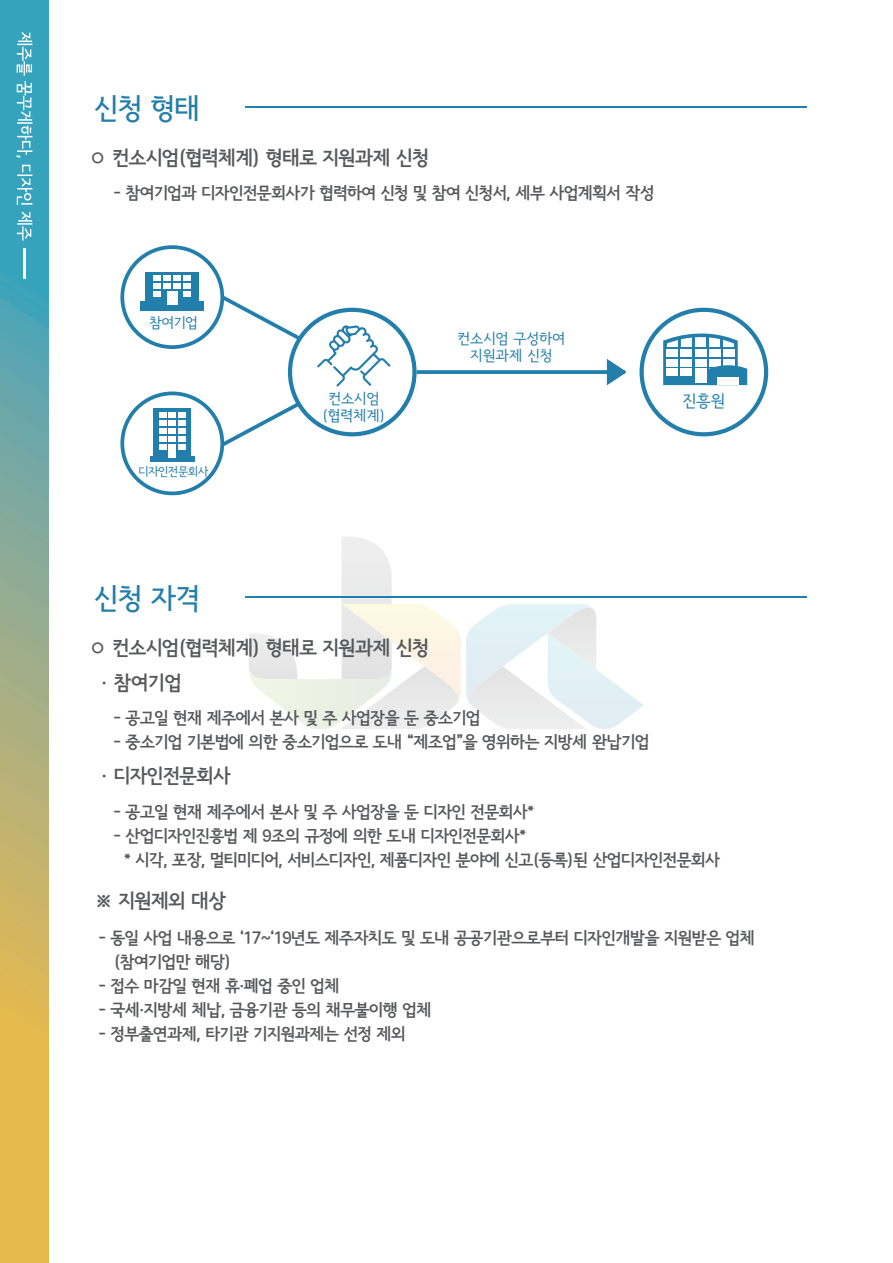
<style>
.page{position:relative;width:893px;height:1263px;background:#fff}
.page>*{position:absolute;margin:0;border:0;box-sizing:border-box;transform-origin:0 0}
.t1{font:28.5px "Seoul Namsan B";letter-spacing:-.025em;color:#227eaa}
.t2{font:19.5px "Seoul Namsan EB";letter-spacing:-.025em;color:#57585a}
.t3{font:16.5px/24px "Seoul Namsan EB";letter-spacing:-.025em;color:#57585a}
.t4{font:16.5px "Seoul Namsan M";color:#227eaa}
.t5{font:14.7px/17.5px "Seoul Namsan M";color:#227eaa;text-align:center}
.t6{font:14.25px "Seoul Namsan M";color:#227eaa}
.t7{font:12px "Seoul Namsan M";letter-spacing:-.05em;color:#227eaa}
</style>
<div class="page">
<svg style="left:249px;top:537px;width:395px;height:192px"></svg>
<svg style="left:0;top:0;width:49px;height:1263px"></svg>
<svg style="left:16px;top:32px;width:16px;height:126px"></svg>
<svg style="left:17px;top:165px;width:15px;height:40px"></svg>
<svg style="left:17px;top:211px;width:15px;height:30px"></svg>
<hr style="left:24px;top:248px;width:2px;height:31px;background:#fff">
<hr style="left:245px;top:596px;width:561px;height:2px;background:#227eaa">
<hr style="left:245px;top:106px;width:561px;height:2px;background:#227eaa">
<svg style="left:217px;top:294px;width:87px;height:48px"></svg>
<svg style="left:217px;top:400px;width:87px;height:47px"></svg>
<svg style="left:288px;top:308px;width:129px;height:128px;fill:#227eaa"></svg>
<div style="left:292px;top:312px;width:120px;height:120px;background:#fff;border-radius:50%"></div>
<svg style="left:317px;top:325px;width:73px;height:61px"></svg>
<div style="left:122px;top:247px;width:100px;height:100px;background:#fff;border-radius:50%"></div>
<div style="left:120px;top:245px;width:104px;height:104px;border:4px solid #227eaa;border-radius:50%"></div>
<div style="left:122px;top:393px;width:100px;height:100px;background:#fff;border-radius:50%"></div>
<div style="left:120px;top:391px;width:104px;height:104px;border:4px solid #227eaa;border-radius:50%"></div>
<div style="left:146px;top:272px;width:53px;height:39px;background:#227eaa"></div>
<div style="left:141px;top:302px;width:63px;height:9px;background:#227eaa"></div>
<svg style="left:154px;top:276px;width:37px;height:21px"></svg>
<div style="left:167px;top:292px;width:10px;height:13px;background:#fff"></div>
<div style="left:154px;top:408px;width:37px;height:53px;background:#227eaa"></div>
<div style="left:150px;top:456px;width:45px;height:5px;background:#227eaa"></div>
<div style="left:159px;top:412px;width:7px;height:6px;background:#fff"></div>
<div style="left:169px;top:412px;width:7px;height:6px;background:#fff"></div>
<div style="left:179px;top:412px;width:7px;height:6px;background:#fff"></div>
<div style="left:169px;top:444px;width:7px;height:14px;background:#fff"></div>
<svg style="left:159px;top:420px;width:27px;height:29px"></svg>
<svg style="left:417px;top:370px;width:190px;height:4px"></svg>
<svg style="left:607px;top:359px;width:19px;height:26px"></svg>
<svg style="left:639px;top:308px;width:129px;height:128px;fill:#227eaa"></svg>
<div style="left:644px;top:312px;width:120px;height:120px;background:#fff;border-radius:50%"></div>
<svg style="left:663px;top:324px;width:84px;height:61px"></svg>
<div style="left:717px;top:377px;width:22px;height:7px;background:#fff"></div>
<h1 class="t1" style="left:94px;top:94px;width:108px">신청 형태</h1>
<p class="t2" style="left:89px;top:147px;width:342px">○ 컨소시엄(협력체계) 형태로 지원과제 신청</p>
<p class="t3" style="left:114px;top:182px;width:542px">- 참여기업과 디자인전문회사가 협력하여 신청 및 참여 신청서, 세부 사업계획서 작성</p>
<p class="t6" style="left:149px;top:315px;width:50px">참여기업</p>
<p class="t7" style="left:138px;top:465px;width:72px">디자인전문회사</p>
<p class="t5" style="left:322px;top:391px;width:65px">컨소시엄 (협력체계)</p>
<p class="t5" style="left:458px;top:330px;width:109px">컨소시엄 구성하여 지원과제 신청</p>
<h1 class="t1" style="left:94px;top:584px;width:107px">신청 자격</h1>
<p class="t2" style="left:89px;top:637px;width:342px">○ 컨소시엄(협력체계) 형태로 지원과제 신청</p>
<p class="t4" style="left:683px;top:393px;width:44px">진흥원</p>
<p class="t2" style="left:102px;top:673px;width:81px">· 참여기업</p>
<p class="t3" style="left:114px;top:707px;width:368px">- 공고일 현재 제주에서 본사 및 주 사업장을 둔 중소기업</p>
<p class="t3" style="left:114px;top:731px;width:537px">- 중소기업 기본법에 의한 중소기업으로 도내 “제조업”을 영위하는 지방세 완납기업</p>
<p class="t2" style="left:102px;top:766px;width:131px">· 디자인전문회사</p>
<p class="t3" style="left:114px;top:801px;width:422px">- 공고일 현재 제주에서 본사 및 주 사업장을 둔 디자인 전문회사*</p>
<p class="t3" style="left:124px;top:825px;width:598px;text-indent:-10px">- 산업디자인진흥법 제 9조의 규정에 의한 도내 디자인전문회사*<br>* 시각, 포장, 멀티미디어, 서비스디자인, 제품디자인 분야에 신고(등록)된 산업디자인전문회사</p>
<p class="t2" style="left:95px;top:891px;width:133px">※ 지원제외 대상</p>
<p class="t3" style="left:114px;top:927px;width:642px;text-indent:-15px">- 동일 사업 내용으로 ‘17~‘19년도 제주자치도 및 도내 공공기관으로부터 디자인개발을 지원받은 업체 (참여기업만 해당)</p>
<p class="t3" style="left:99px;top:975px;width:242px">- 접수 마감일 현재 휴·폐업 중인 업체</p>
<p class="t3" style="left:99px;top:999px;width:334px">- 국세·지방세 체납, 금융기관 등의 채무불이행 업체</p>
<p class="t3" style="left:99px;top:1023px;width:308px">- 정부출연과제, 타기관 기지원과제는 선정 제외</p>
</div>
